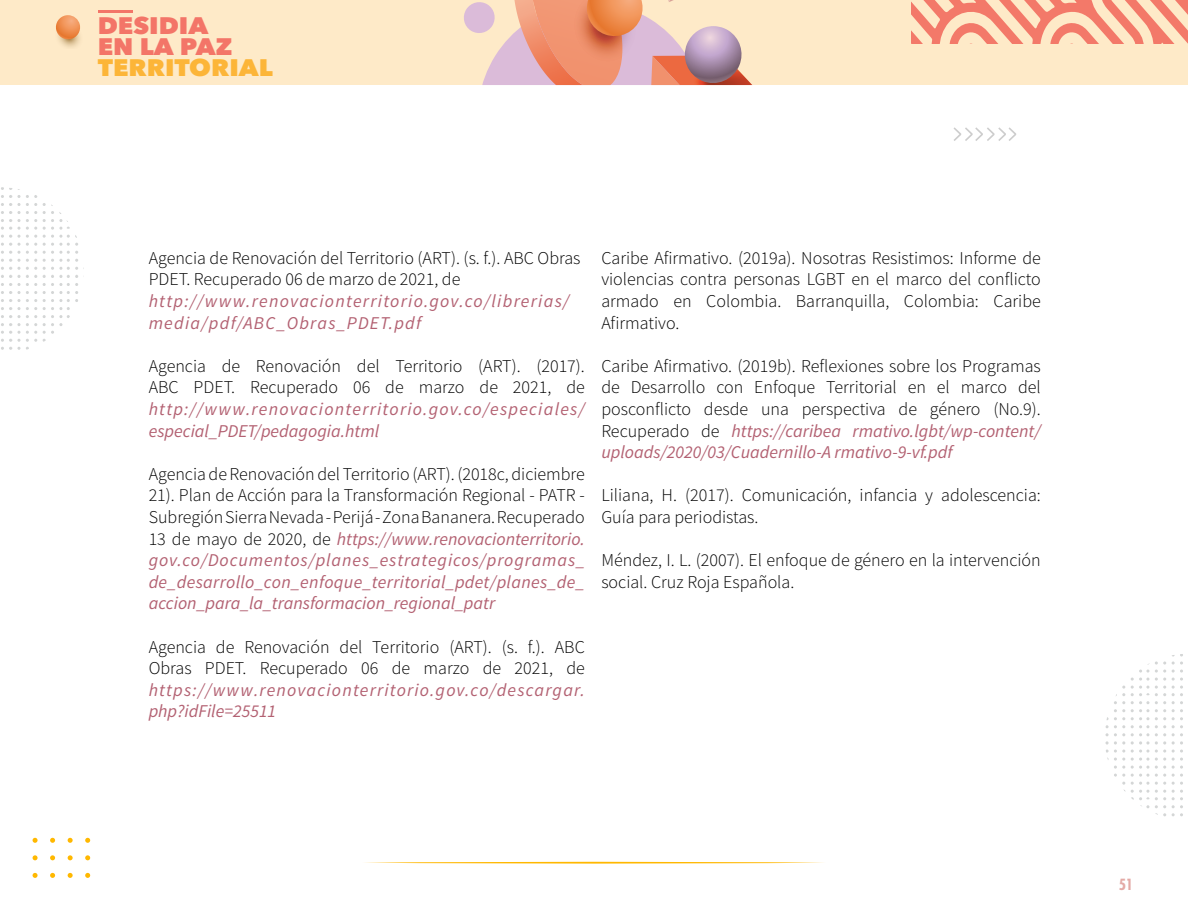
<style>
.page{position:relative;width:1188px;height:918px;background:#fff}
.page>*{position:absolute;margin:0;border:0;box-sizing:border-box;transform-origin:0 0}
.t1{font:800 23.85px/21.1px "Avenir Next";color:#f37568;scale:1.07 1}
.t2{font:800 23.85px "Avenir Next";color:#fcb538;scale:1.07 1}
.t3{font:300 18px/21.6px "Source Sans Pro";color:#000}
.t4{font:italic 18px/21.6px "Source Sans Pro";letter-spacing:.065em;color:#b36172}
.t5{font:700 condensed 15px "Futura LT";color:#c8564e}
.s1{font-weight:300;font-style:normal;color:#000}
.s2{font-weight:400;font-style:italic;color:#b36172}
</style>
<div class="page">
<div style="left:430px;top:0;width:758px;height:85px;background:#feeac8"></div>
<svg style="left:464px;top:0;width:288px;height:86px"></svg>
<div style="left:0;top:0;width:430px;height:85px;background:#feeac8"></div>
<svg style="left:954px;top:127px;width:62px;height:14px"></svg>
<svg style="left:32px;top:855px;width:6px;height:6px"></svg>
<svg style="left:50px;top:838px;width:5px;height:5px"></svg>
<svg style="left:32px;top:838px;width:6px;height:5px"></svg>
<svg style="left:67px;top:873px;width:6px;height:5px"></svg>
<svg style="left:67px;top:855px;width:6px;height:6px"></svg>
<svg style="left:50px;top:873px;width:5px;height:5px"></svg>
<svg style="left:67px;top:838px;width:6px;height:5px"></svg>
<svg style="left:50px;top:855px;width:5px;height:6px"></svg>
<svg style="left:32px;top:873px;width:6px;height:5px"></svg>
<svg style="left:85px;top:837px;width:6px;height:6px"></svg>
<svg style="left:85px;top:855px;width:5px;height:6px"></svg>
<svg style="left:85px;top:873px;width:5px;height:5px"></svg>
<svg style="left:1px;top:187px;width:83px;height:163px"></svg>
<svg style="left:1106px;top:654px;width:77px;height:162px"></svg>
<svg style="left:911px;top:0;width:277px;height:43px"></svg>
<hr style="left:98px;top:10px;width:34px;height:3px;background:#f37568">
<svg style="left:56px;top:15px;width:24px;height:33px"></svg>
<svg style="left:365px;top:862px;width:458px;height:2px"></svg>
<h1 class="t1" style="left:98px;top:15px;width:128px">DESIDIA<br>EN LA PAZ</h1>
<h1 class="t2" style="left:98px;top:53px;width:165px">TERRITORIAL</h1>
<p class="t3" style="left:149px;top:247px;width:433px">Agencia de Renovación del Territorio (ART). (s. f.). ABC Obras<br>PDET. Recuperado 06 de marzo de 2021, de</p>
<p class="t4" style="left:149px;top:290px;width:422px">http://www.renovacionterritorio.gov.co/librerias/ media/pdf/ABC_Obras_PDET.pdf</p>
<p class="t3" style="left:149px;top:355px;width:438px">Agencia de Renovación del Territorio (ART). (2017).<br>ABC PDET. Recuperado 06 de marzo de 2021, de</p>
<p class="t4" style="left:149px;top:398px;width:438px">http://www.renovacionterritorio.gov.co/especiales/ especial_PDET/pedagogia.html</p>
<p class="t4" style="left:149px;top:463px;width:438px;text-align:justify"><span class="s1">Agencia de Renovación del Territorio (ART). (2018c, diciembre 21). Plan de Acción para la Transformación Regional - PATR - Subregión Sierra Nevada - Perijá - Zona Bananera. Recuperado 13 de mayo de 2020, de</span> https://www.renovacionterritorio. gov.co/Documentos/planes_estrategicos/programas_ de_desarrollo_con_enfoque_territorial_pdet/planes_de_ accion_para_la_transformacion_regional_patr</p>
<p class="t3" style="left:149px;top:636px;width:438px">Agencia de Renovación del Territorio (ART). (s. f.). ABC<br>Obras PDET. Recuperado 06 de marzo de 2021, de</p>
<p class="t4" style="left:149px;top:679px;width:438px">https://www.renovacionterritorio.gov.co/descargar. php?idFile=25511</p>
<p class="t3" style="left:601px;top:247px;width:441px;text-align:justify">Caribe Afirmativo. (2019a). Nosotras Resistimos: Informe de violencias contra personas LGBT en el marco del conflicto armado en Colombia. Barranquilla, Colombia: Caribe Afirmativo.</p>
<p class="t3" style="left:601px;top:355px;width:441px;text-align:justify">Caribe Afirmativo. (2019b). Reflexiones sobre los Programas de Desarrollo con Enfoque Territorial en el marco del posconflicto desde una perspectiva de género (No.9).<br>Recuperado de <span class="s2">https://caribea rmativo.lgbt/wp-content/ uploads/2020/03/Cuadernillo-A rmativo-9-vf.pdf</span></p>
<p class="t3" style="left:601px;top:485px;width:441px">Liliana, H. (2017). Comunicación, infancia y adolescencia:<br>Guía para periodistas.</p>
<p class="t3" style="left:601px;top:550px;width:441px">Méndez, I. L. (2007). El enfoque de género en la intervención social. Cruz Roja Española.</p>
<p class="t5" style="left:1118px;top:875px;width:16px">51</p>
</div>
